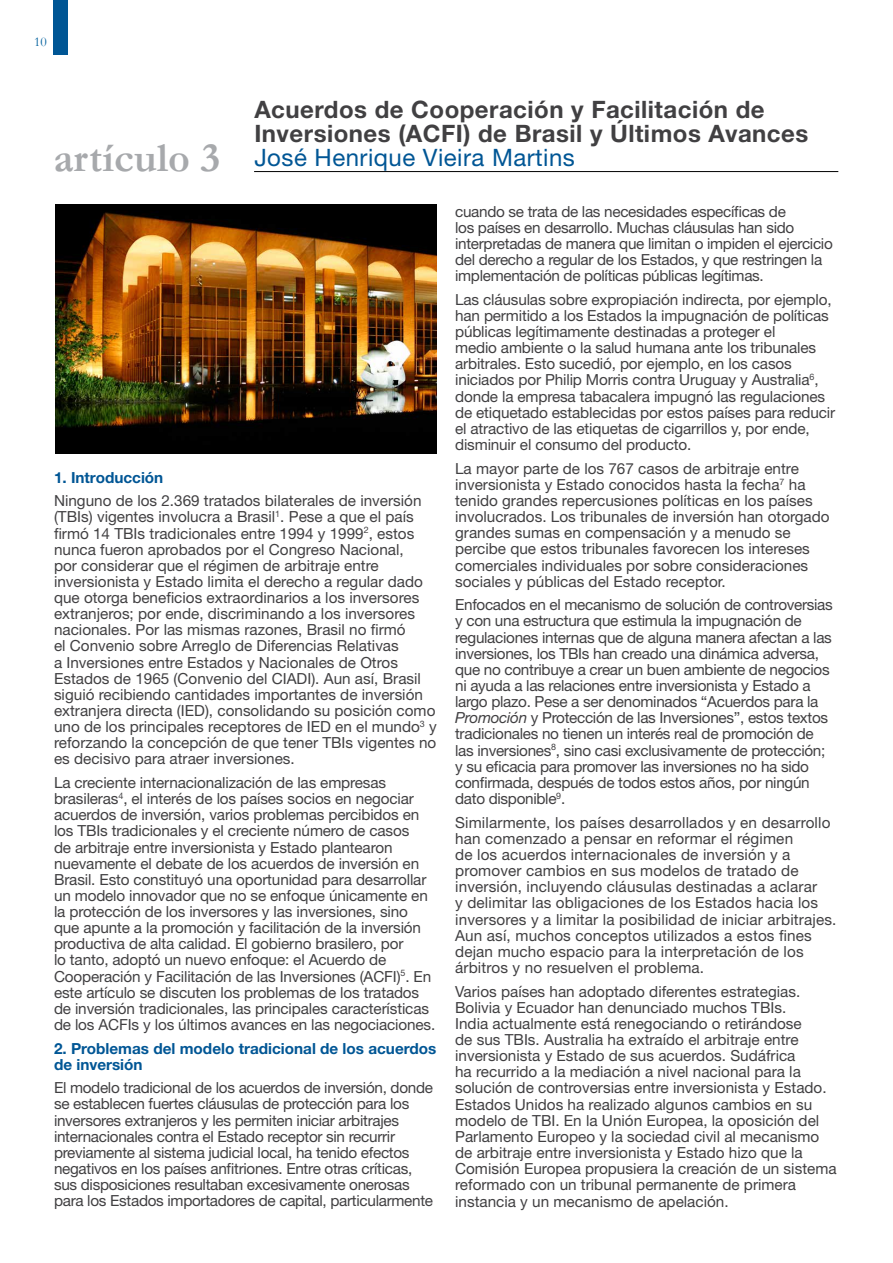
<style>
.page{position:relative;width:893px;height:1263px;background:#fff}
.page>*{position:absolute;margin:0;border:0;box-sizing:border-box;transform-origin:0 0}
.t1{font:700 42px "Garamond";color:#a7a9ac}
.t2{font:700 24px/24px "Helvetica Neue LT Std";letter-spacing:.02em;color:#414042}
.t3{font:24px "Helvetica Neue LT Std";letter-spacing:.02em;color:#005695}
.t4{font:15.3px/16.2px "Helvetica Neue LT Std";letter-spacing:-.01em;color:#414042}
.t5{font:15.3px/16.2px "Helvetica Neue LT Std";letter-spacing:.01em;color:#414042}
.t6{font:700 15.3px/16.2px "Helvetica Neue LT Std";color:#005695}
.t7{font:13.5px "Garamond";color:#00609d}
.s1{font-style:italic}
</style>
<div class="page">
<div style="left:53px;top:0;width:15px;height:54px;background:#005695"></div>
<hr style="left:254px;top:171px;width:584px;height:1px;background:#000">
<img style="left:55px;top:204px;width:382px;height:249px">
<p class="t7" style="left:34px;top:33px;width:14px">10</p>
<h1 class="t1" style="left:53px;top:129px;width:168px">artículo 3</h1>
<h2 class="t2" style="left:254px;top:96px;width:555px">Acuerdos de Cooperación y Facilitación de<br>Inversiones (ACFI) de Brasil y Últimos Avances</h2>
<h2 class="t3" style="left:254px;top:143px;width:322px">José Henrique Vieira Martins</h2>
<p class="t6" style="left:54px;top:469px;width:111px">1. Introducción</p>
<p class="t4" style="left:54px;top:493px;width:384px">Ninguno de los 2.369 tratados bilaterales de inversión (TBIs) vigentes involucra a Brasil<sup>1</sup>. Pese a que el país firmó 14 TBIs tradicionales entre 1994 y 1999<sup>2</sup>, estos nunca fueron aprobados por el Congreso Nacional,<br>por considerar que el régimen de arbitraje entre inversionista y Estado limita el derecho a regular dado que otorga beneficios extraordinarios a los inversores extranjeros; por ende, discriminando a los inversores nacionales. Por las mismas razones, Brasil no firmó<br>el Convenio sobre Arreglo de Diferencias Relativas<br>a Inversiones entre Estados y Nacionales de Otros Estados de 1965 (Convenio del CIADI). Aun así, Brasil siguió recibiendo cantidades importantes de inversión extranjera directa (IED), consolidando su posición como uno de los principales receptores de IED en el mundo<sup>3</sup> y reforzando la concepción de que tener TBIs vigentes no es decisivo para atraer inversiones.</p>
<p class="t4" style="left:54px;top:774px;width:383px">La creciente internacionalización de las empresas brasileras<sup>4</sup>, el interés de los países socios en negociar acuerdos de inversión, varios problemas percibidos en los TBIs tradicionales y el creciente número de casos<br>de arbitraje entre inversionista y Estado plantearon nuevamente el debate de los acuerdos de inversión en Brasil. Esto constituyó una oportunidad para desarrollar un modelo innovador que no se enfoque únicamente en la protección de los inversores y las inversiones, sino que apunte a la promoción y facilitación de la inversión productiva de alta calidad. El gobierno brasilero, por<br>lo tanto, adoptó un nuevo enfoque: el Acuerdo de Cooperación y Facilitación de las Inversiones (ACFI)<sup>5</sup>. En este artículo se discuten los problemas de los tratados de inversión tradicionales, las principales características de los ACFIs y los últimos avances en las negociaciones.</p>
<p class="t6" style="left:54px;top:1040px;width:384px">2. Problemas del modelo tradicional de los acuerdos de inversión</p>
<p class="t4" style="left:54px;top:1079px;width:381px">El modelo tradicional de los acuerdos de inversión, donde se establecen fuertes cláusulas de protección para los inversores extranjeros y les permiten iniciar arbitrajes internacionales contra el Estado receptor sin recurrir previamente al sistema judicial local, ha tenido efectos negativos en los países anfitriones. Entre otras críticas, sus disposiciones resultaban excesivamente onerosas para los Estados importadores de capital, particularmente</p>
<p class="t4" style="left:455px;top:203px;width:379px">cuando se trata de las necesidades específicas de<br>los países en desarrollo. Muchas cláusulas han sido interpretadas de manera que limitan o impiden el ejercicio del derecho a regular de los Estados, y que restringen la implementación de políticas públicas legítimas.</p>
<p class="t4" style="left:455px;top:291px;width:382px">Las cláusulas sobre expropiación indirecta, por ejemplo, han permitido a los Estados la impugnación de políticas públicas legítimamente destinadas a proteger el<br>medio ambiente o la salud humana ante los tribunales arbitrales. Esto sucedió, por ejemplo, en los casos iniciados por Philip Morris contra Uruguay y Australia<sup>6</sup>, donde la empresa tabacalera impugnó las regulaciones de etiquetado establecidas por estos países para reducir el atractivo de las etiquetas de cigarrillos y, por ende, disminuir el consumo del producto.</p>
<p class="t4" style="left:455px;top:460px;width:376px">La mayor parte de los 767 casos de arbitraje entre inversionista y Estado conocidos hasta la fecha<sup>7</sup> ha tenido grandes repercusiones políticas en los países involucrados. Los tribunales de inversión han otorgado grandes sumas en compensación y a menudo se percibe que estos tribunales favorecen los intereses comerciales individuales por sobre consideraciones sociales y públicas del Estado receptor.</p>
<p class="t4" style="left:455px;top:596px;width:379px">Enfocados en el mecanismo de solución de controversias y con una estructura que estimula la impugnación de regulaciones internas que de alguna manera afectan a las inversiones, los TBIs han creado una dinámica adversa, que no contribuye a crear un buen ambiente de negocios ni ayuda a las relaciones entre inversionista y Estado a largo plazo. Pese a ser denominados “Acuerdos para la <span class="s1">Promoción</span> y Protección de las Inversiones”, estos textos tradicionales no tienen un interés real de promoción de las inversiones<sup>8</sup>, sino casi exclusivamente de protección; y su eficacia para promover las inversiones no ha sido confirmada, después de todos estos años, por ningún dato disponible<sup>9</sup>.</p>
<p class="t5" style="left:455px;top:814px;width:383px">Similarmente, los países desarrollados y en desarrollo han comenzado a pensar en reformar el régimen<br>de los acuerdos internacionales de inversión y a promover cambios en sus modelos de tratado de inversión, incluyendo cláusulas destinadas a aclarar<br>y delimitar las obligaciones de los Estados hacia los inversores y a limitar la posibilidad de iniciar arbitrajes.<br>Aun así, muchos conceptos utilizados a estos fines dejan mucho espacio para la interpretación de los árbitros y no resuelven el problema.</p>
<p class="t4" style="left:455px;top:983px;width:383px">Varios países han adoptado diferentes estrategias.<br>Bolivia y Ecuador han denunciado muchos TBIs.<br>India actualmente está renegociando o retirándose<br>de sus TBIs. Australia ha extraído el arbitraje entre inversionista y Estado de sus acuerdos. Sudáfrica<br>ha recurrido a la mediación a nivel nacional para la solución de controversias entre inversionista y Estado.<br>Estados Unidos ha realizado algunos cambios en su modelo de TBI. En la Unión Europea, la oposición del Parlamento Europeo y la sociedad civil al mecanismo de arbitraje entre inversionista y Estado hizo que la Comisión Europea propusiera la creación de un sistema reformado con un tribunal permanente de primera instancia y un mecanismo de apelación.</p>
</div>
